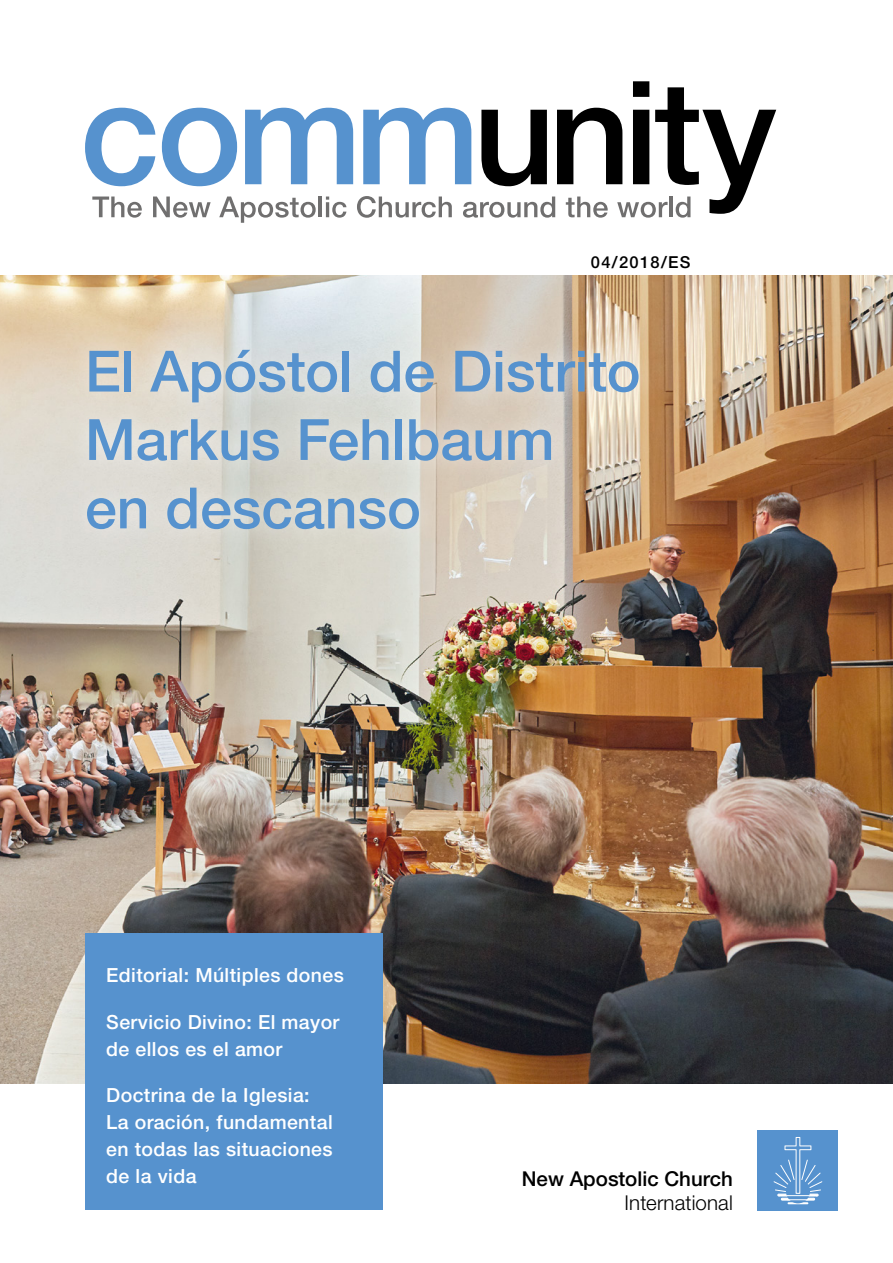
<style>
.page{position:relative;width:893px;height:1263px;background:#fff}
.page>*{position:absolute;margin:0;border:0;box-sizing:border-box;transform-origin:0 0}
.t1{font:500 57px/68.4px "Helvetica Neue LTW1 G";color:#5692ce}
.t2{font:500 20.55px "Helvetica Neue LTW1 G";color:#000}
.t3{font:300 20.55px "Helvetica Neue LTW1 G";letter-spacing:.005em;color:#000}
.t4{font:500 19.5px/27px "Helvetica Neue LTW1 G";letter-spacing:.02em;color:#fff}
.t5{font:500 16.5px "Helvetica Neue LTW1 G";letter-spacing:.08em;color:#000}
</style>
<div class="page">
<svg style="left:85px;top:81px;width:691px;height:142px"></svg>
<div style="left:757px;top:1130px;width:81px;height:81px;background:#5692ce"></div>
<svg style="left:773px;top:1137px;width:50px;height:67px"></svg>
<img style="left:0;top:275px;width:893px;height:808px">
<div style="left:85px;top:933px;width:298px;height:277px;background:#5692ce"></div>
<div style="left:68px;top:331px;width:590px;height:218px;background:#fff;opacity:.55"></div>
<p class="t5" style="left:591px;top:252px;width:101px">04/2018/ES</p>
<h1 class="t1" style="left:85px;top:337px;width:557px">El Apóstol de Distrito<br>Markus Fehlbaum<br>en descanso</h1>
<p class="t4" style="left:106px;top:962px;width:239px">Editorial: Múltiples dones</p>
<p class="t4" style="left:106px;top:1008px;width:235px">Servicio Divino: El mayor de ellos es el amor</p>
<p class="t4" style="left:106px;top:1082px;width:228px">Doctrina de la Iglesia:<br>La oración, fundamental en todas las situaciones de la vida</p>
<p class="t2" style="left:522px;top:1166px;width:213px">New Apostolic Church</p>
<p class="t3" style="left:624px;top:1190px;width:110px">International</p>
</div>
